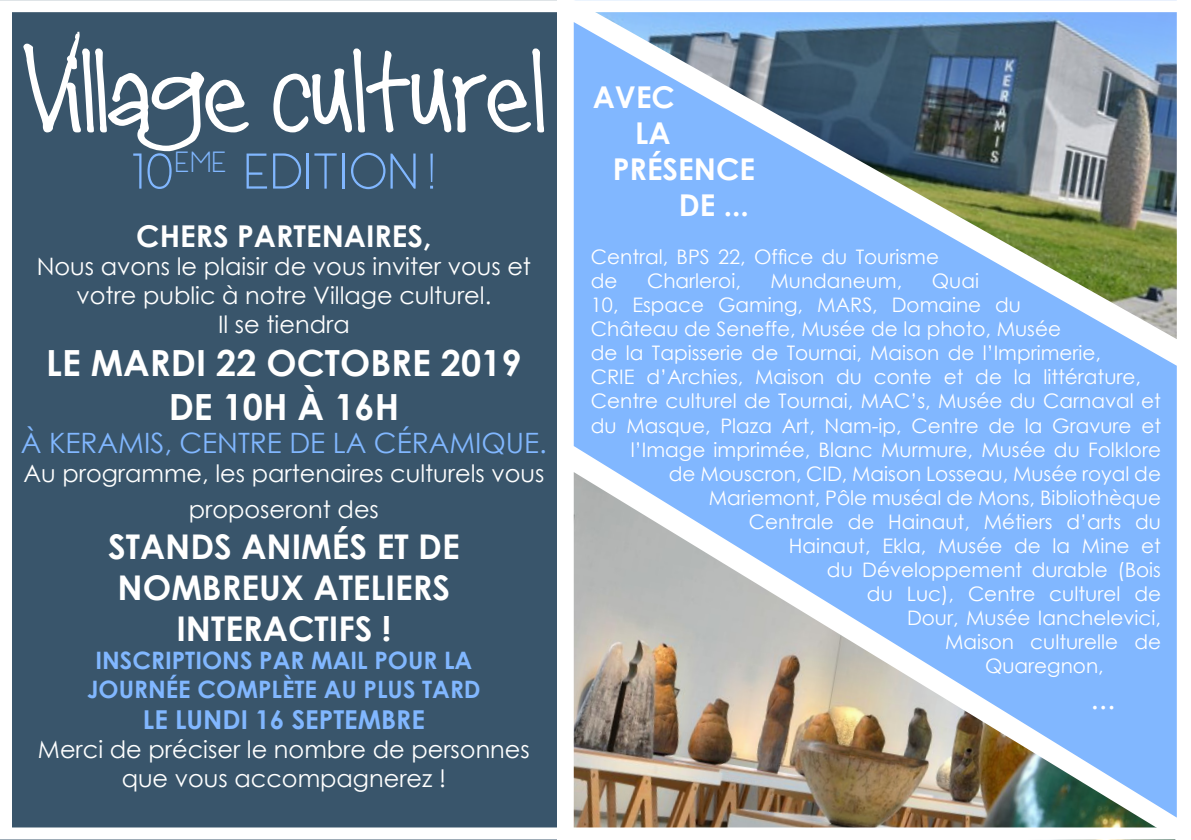
<style>
.page{position:relative;width:1191px;height:840px;background:#fff}
.page>*{position:absolute;margin:0;border:0;box-sizing:border-box;transform-origin:0 0}
.t1{font:120px "Juicy Culture DT";color:#fff}
.t2{font:300 50px "Panama";letter-spacing:-.02em;color:#81b7ff}
.t3{font:700 36px "Century Gothic";color:#fff}
.t4{font:700 34px/40.8px "Century Gothic";color:#fff;text-align:center}
.t5{font:700 30px "Century Gothic";color:#fff}
.t6{font:30px "Century Gothic";color:#fff}
.t7{font:28px "Century Gothic";color:#81b7ff}
.t8{font:700 26px "Century Gothic";color:#81b7ff}
.t9{font:24px/28.8px "Century Gothic";color:#fff;text-align:center}
.t10{font:700 24px "Century Gothic";color:#81b7ff}
.t11{font:20px/24px "Century Gothic";color:#fff}
</style>
<div class="page">
<div style="left:574px;top:339px;width:602px;height:478px;background:#81b7ff"></div>
<img style="left:574px;top:13px;width:602px;height:326px">
<div style="left:0;top:0;width:556px;height:839px;background:#39556b"></div>
<img style="left:574px;top:472px;width:601px;height:354px">
<div style="left:0;top:0;width:1191px;height:839px;border:12px solid #fff"></div>
<p class="t1" style="left:23px;top:30px;width:523px">Village culturel</p>
<p class="t2" style="left:130px;top:141px;width:309px">10<sup>EME</sup> EDITION !</p>
<p class="t5" style="left:136px;top:213px;width:297px">CHERS PARTENAIRES,</p>
<p class="t9" style="left:37px;top:252px;width:496px">Nous avons le plaisir de vous inviter vous et votre public à notre Village culturel.</p>
<p class="t9" style="left:218px;top:309px;width:133px">Il se tiendra</p>
<p class="t3" style="left:46px;top:335px;width:477px">LE MARDI 22 OCTOBRE 2019</p>
<p class="t3" style="left:169px;top:379px;width:232px">DE 10H À 16H</p>
<p class="t7" style="left:21px;top:423px;width:527px">À KERAMIS, CENTRE DE LA CÉRAMIQUE.</p>
<p class="t9" style="left:23px;top:454px;width:522px;line-height:36px">Au programme, les partenaires culturels vous proposeront des</p>
<p class="t4" style="left:108px;top:524px;width:353px">STANDS ANIMÉS ET DE<br>NOMBREUX ATELIERS<br>INTERACTIFS !</p>
<p class="t10" style="left:95px;top:642px;width:378px">INSCRIPTIONS PAR MAIL POUR LA</p>
<p class="t10" style="left:87px;top:671px;width:395px">JOURNÉE COMPLÈTE AU PLUS TARD</p>
<p class="t8" style="left:143px;top:699px;width:283px">LE LUNDI 16 SEPTEMBRE</p>
<p class="t9" style="left:38px;top:734px;width:493px">Merci de préciser le nombre de personnes que vous accompagnerez !</p>
<p class="t5" style="left:593px;top:74px;width:84px">AVEC</p>
<p class="t5" style="left:635px;top:110px;width:37px">LA</p>
<p class="t5" style="left:613px;top:146px;width:144px">PRÉSENCE</p>
<p class="t5" style="left:679px;top:182px;width:72px">DE ...</p>
<p class="t11" style="left:591px;top:244px;width:350px">Central, BPS 22, Office du Tourisme de</p>
<p class="t11" style="left:647px;top:268px;width:95px">Charleroi,</p>
<p class="t11" style="left:770px;top:268px;width:133px">Mundaneum,</p>
<p class="t11" style="left:931px;top:268px;width:49px">Quai</p>
<p class="t11" style="left:591px;top:292px;width:432px">10, Espace Gaming, MARS, Domaine du</p>
<p class="t11" style="left:591px;top:316px;width:472px">Château de Seneffe, Musée de la photo, Musée</p>
<p class="t11" style="left:591px;top:340px;width:511px">de la Tapisserie de Tournai, Maison de l’Imprimerie,</p>
<p class="t11" style="left:591px;top:364px;width:552px">CRIE d’Archies, Maison du conte et de la littérature,</p>
<p class="t11" style="left:591px;top:388px;width:571px">Centre culturel de Tournai, MAC’s, Musée du Carnaval et</p>
<p class="t11" style="left:591px;top:412px;width:572px">du Masque, Plaza Art, Nam-ip, Centre de la Gravure et</p>
<p class="t11" style="left:631px;top:436px;width:532px">l’Image imprimée, Blanc Murmure, Musée du Folklore</p>
<p class="t11" style="left:669px;top:460px;width:493px">de Mouscron, CID, Maison Losseau, Musée royal de</p>
<p class="t11" style="left:709px;top:484px;width:453px">Mariemont, Pôle muséal de Mons, Bibliothèque</p>
<p class="t11" style="left:749px;top:508px;width:414px">Centrale de Hainaut, Métiers d’arts du</p>
<p class="t11" style="left:789px;top:532px;width:373px">Hainaut, Ekla, Musée de la Mine et</p>
<p class="t11" style="left:827px;top:556px;width:335px">du Développement durable (Bois</p>
<p class="t11" style="left:867px;top:580px;width:295px">du Luc), Centre culturel de</p>
<p class="t11" style="left:907px;top:604px;width:255px">Dour, Musée Ianchelevici,</p>
<p class="t11" style="left:945px;top:628px;width:217px">Maison culturelle de</p>
<p class="t11" style="left:985px;top:652px;width:120px">Quaregnon,</p>
<p class="t6" style="left:1090px;top:676px;width:26px">...</p>
</div>
